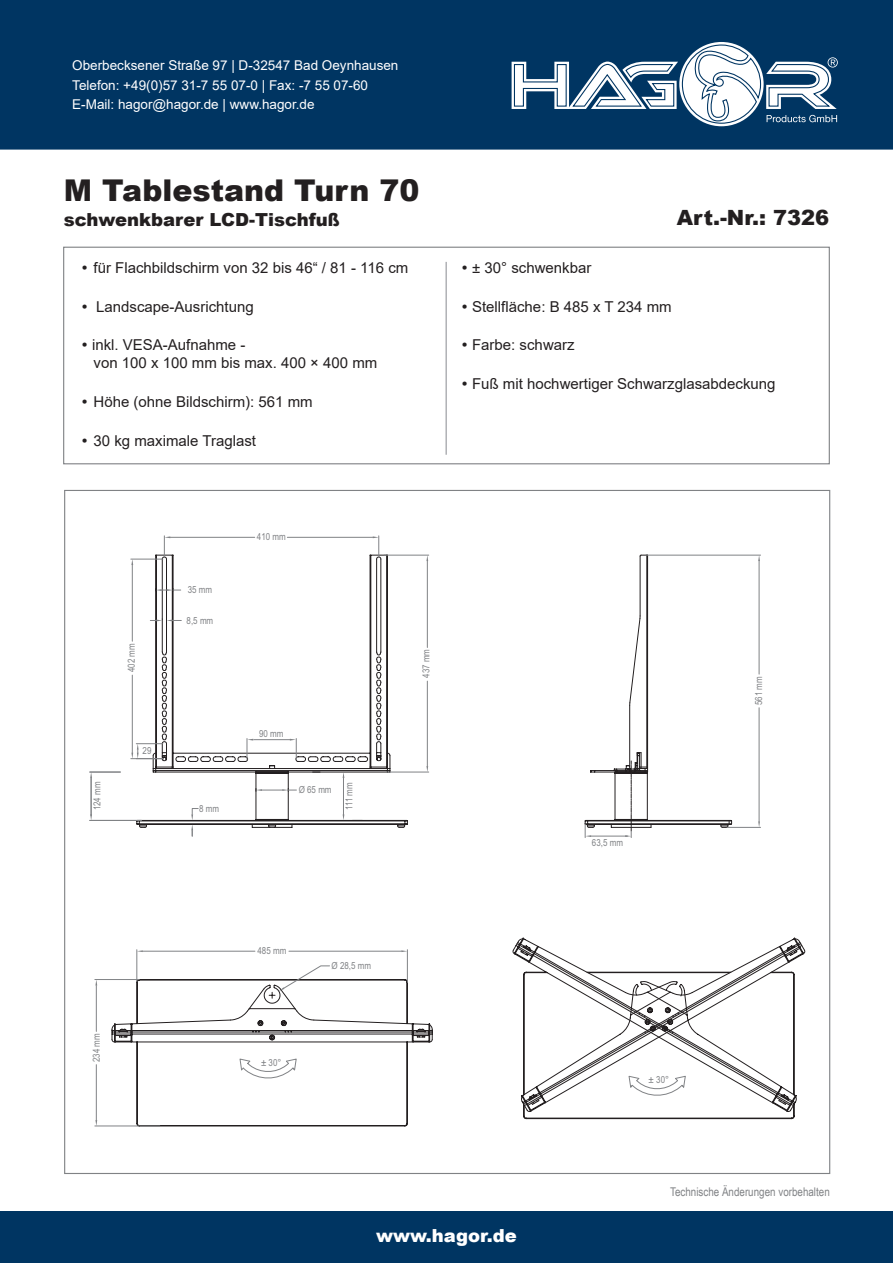
<style>
.page{position:relative;width:893px;height:1263px;background:#fff}
.page>*{position:absolute;margin:0;border:0;box-sizing:border-box;transform-origin:0 0}
.t1{font:900 30px "Arial";color:#231f20}
.t2{font:900 21px "Arial";color:#231f20}
.t3{font:900 18px "Arial";color:#231f20}
.t4{font:900 18px "Arial";color:#fff}
.t5{font:15px/18px "Arial";color:#231f20}
.t6{font:13.5px/19.5px "Arial";color:#fff}
.t7{font:12px "Arial Narrow";color:#808285}
.t8{font:9.75px "Arial Narrow";color:#808285}
</style>
<div class="page">
<div style="left:0;top:1212px;width:893px;height:51px;background:#003562"></div>
<div style="left:0;top:0;width:893px;height:150px;background:#003562"></div>
<svg style="left:483px;top:39px;width:376px;height:92px"></svg>
<div style="left:63px;top:247px;width:767px;height:217px;border:1px solid #808285"></div>
<hr style="left:445px;top:262px;width:2px;height:193px;background:#b0b1b5">
<svg style="left:111px;top:555px;width:681px;height:571px"></svg>
<svg style="left:513px;top:1112px;width:282px;height:7px"></svg>
<svg style="left:155px;top:588px;width:650px;height:524px"></svg>
<svg style="left:308px;top:756px;width:10px;height:6px"></svg>
<svg style="left:758px;top:821px;width:2px;height:6px"></svg>
<hr style="left:384px;top:555px;width:45px;height:1px;background:#808285">
<hr style="left:427px;top:681px;width:1px;height:85px;background:#808285">
<hr style="left:427px;top:561px;width:1px;height:86px;background:#808285">
<hr style="left:254px;top:739px;width:37px;height:1px;background:#808285">
<hr style="left:131px;top:559px;width:32px;height:1px;background:#808285">
<hr style="left:132px;top:675px;width:1px;height:78px;background:#808285">
<hr style="left:132px;top:565px;width:1px;height:76px;background:#808285">
<svg style="left:150px;top:619px;width:31px;height:2px"></svg>
<svg style="left:156px;top:589px;width:25px;height:2px"></svg>
<svg style="left:164px;top:536px;width:6px;height:22px"></svg>
<svg style="left:373px;top:536px;width:6px;height:22px"></svg>
<hr style="left:170px;top:537px;width:85px;height:1px;background:#808285">
<hr style="left:287px;top:537px;width:86px;height:1px;background:#808285">
<svg style="left:131px;top:743px;width:32px;height:16px"></svg>
<svg style="left:89px;top:771px;width:594px;height:327px"></svg>
<svg style="left:283px;top:965px;width:403px;height:123px"></svg>
<hr style="left:95px;top:1126px;width:65px;height:1px;background:#808285">
<hr style="left:95px;top:979px;width:44px;height:1px;background:#808285">
<hr style="left:96px;top:1065px;width:1px;height:55px;background:#808285">
<hr style="left:96px;top:985px;width:1px;height:46px;background:#808285">
<hr style="left:137px;top:950px;width:1px;height:32px;background:#808285">
<hr style="left:407px;top:950px;width:1px;height:32px;background:#808285">
<hr style="left:143px;top:951px;width:112px;height:1px;background:#808285">
<hr style="left:289px;top:951px;width:112px;height:1px;background:#808285">
<svg style="left:239px;top:1058px;width:58px;height:22px"></svg>
<hr style="left:727px;top:827px;width:34px;height:1px;background:#808285">
<hr style="left:646px;top:555px;width:115px;height:1px;background:#808285">
<hr style="left:759px;top:708px;width:1px;height:113px;background:#808285">
<hr style="left:759px;top:561px;width:1px;height:113px;background:#808285">
<svg style="left:625px;top:831px;width:7px;height:6px"></svg>
<svg style="left:585px;top:824px;width:6px;height:13px"></svg>
<hr style="left:591px;top:836px;width:36px;height:1px;background:#808285">
<svg style="left:247px;top:738px;width:6px;height:21px"></svg>
<svg style="left:290px;top:738px;width:7px;height:21px"></svg>
<p class="t6" style="left:72px;top:56px;width:328px">Oberbecksener Straße 97 | D-32547 Bad Oeynhausen<br>Telefon: +49(0)57 31-7 55 07-0 | Fax: -7 55 07-60<br>E-Mail: hagor@hagor.de | www.hagor.de</p>
<h1 class="t1" style="left:64px;top:168px;width:357px">M Tablestand Turn 70</h1>
<p class="t3" style="left:64px;top:207px;width:278px">schwenkbarer LCD-Tischfuß</p>
<h2 class="t2" style="left:677px;top:203px;width:154px">Art.-Nr.: 7326</h2>
<p class="t5" style="left:94px;top:259px;width:316px">für Flachbildschirm von 32 bis 46“ / 81 - 116 cm</p>
<p class="t5" style="left:96px;top:298px;width:159px">Landscape-Ausrichtung</p>
<p class="t5" style="left:92px;top:336px;width:287px">inkl. VESA-Aufnahme -<br>von 100 x 100 mm bis max. 400 × 400 mm</p>
<p class="t5" style="left:94px;top:393px;width:221px">Höhe (ohne Bildschirm): 561 mm</p>
<p class="t5" style="left:94px;top:431px;width:164px">30 kg maximale Traglast</p>
<p class="t8" style="left:124px;top:672px;width:30px;rotate:-90deg">402 mm</p>
<p class="t8" style="left:90px;top:810px;width:30px;rotate:-90deg">124 mm</p>
<p class="t8" style="left:143px;top:743px;width:10px">29</p>
<p class="t8" style="left:188px;top:583px;width:26px">35 mm</p>
<p class="t8" style="left:187px;top:613px;width:28px">8,5 mm</p>
<p class="t8" style="left:199px;top:801px;width:21px">8 mm</p>
<p class="t8" style="left:257px;top:530px;width:30px">410 mm</p>
<p class="t8" style="left:259px;top:726px;width:26px">90 mm</p>
<p class="t8" style="left:299px;top:782px;width:34px">Ø 65 mm</p>
<p class="t8" style="left:342px;top:810px;width:29px;rotate:-90deg">111 mm</p>
<p class="t8" style="left:419px;top:678px;width:30px;rotate:-90deg">437 mm</p>
<p class="t8" style="left:89px;top:1062px;width:30px;rotate:-90deg">234 mm</p>
<p class="t8" style="left:257px;top:943px;width:30px">485 mm</p>
<p class="t8" style="left:261px;top:1055px;width:22px">± 30°</p>
<p class="t8" style="left:332px;top:958px;width:41px">Ø 28,5 mm</p>
<p class="t5" style="left:472px;top:259px;width:121px">± 30° schwenkbar</p>
<p class="t5" style="left:472px;top:298px;width:201px">Stellfläche: B 485 x T 234 mm</p>
<p class="t5" style="left:472px;top:336px;width:104px">Farbe: schwarz</p>
<p class="t5" style="left:472px;top:375px;width:305px">Fuß mit hochwertiger Schwarzglasabdeckung</p>
<p class="t8" style="left:592px;top:836px;width:33px">63,5 mm</p>
<p class="t8" style="left:752px;top:705px;width:30px;rotate:-90deg">561 mm</p>
<p class="t8" style="left:649px;top:1072px;width:22px">± 30°</p>
<p class="t7" style="left:670px;top:1182px;width:161px">Technische Änderungen vorbehalten</p>
<p class="t4" style="left:376px;top:1222px;width:142px">www.hagor.de</p>
</div>
